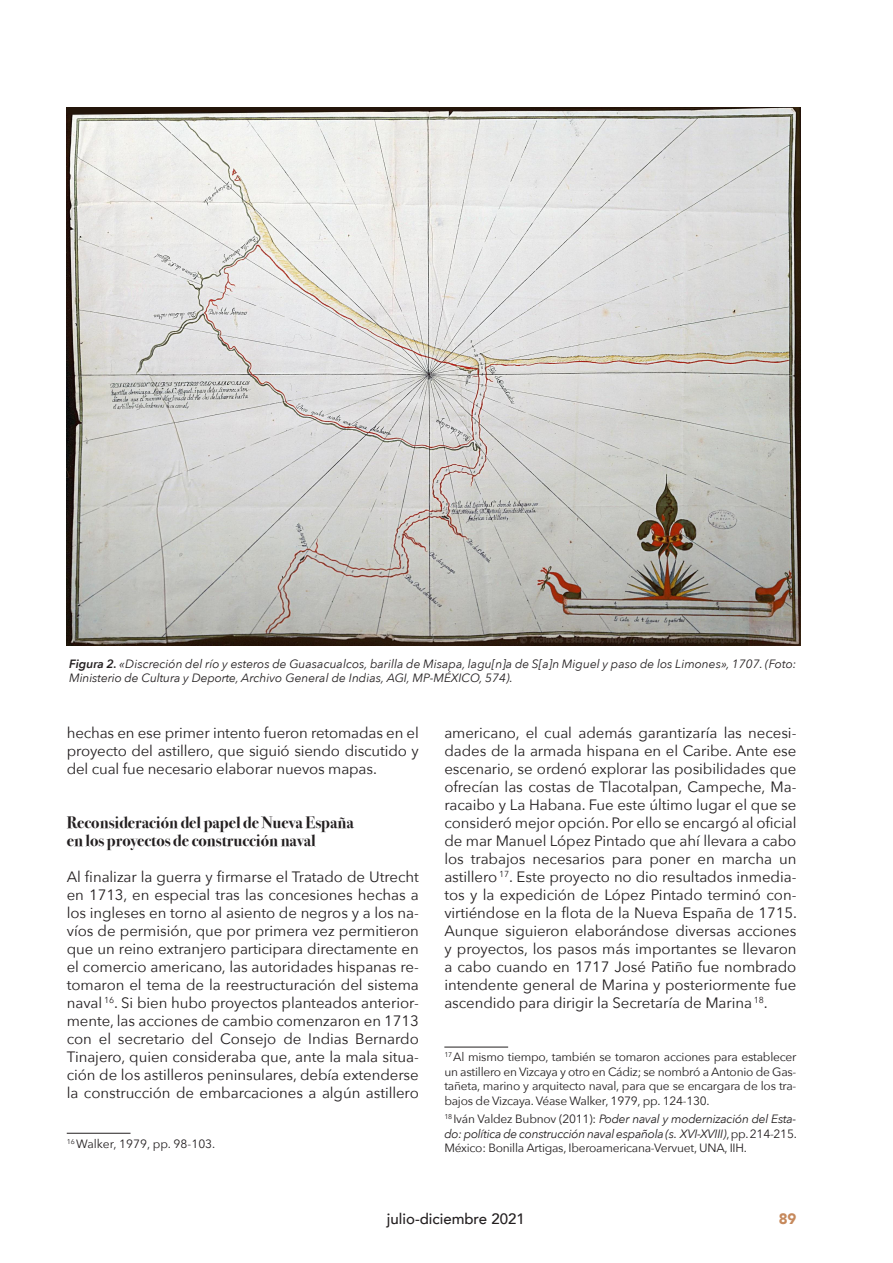
<style>
.page{position:relative;width:893px;height:1263px;background:#fff}
.page>*{position:absolute;margin:0;border:0;box-sizing:border-box;transform-origin:0 0}
.Ladillo{font:700 16.5px/18px "Bodoni Svty Two ITCTT";color:#231f20}
.PRIMER_PARRAFO{font:15px/18px "Avenir Next";letter-spacing:-.005em;color:#231f20;text-align:justify}
.TEXTO{font:15px/18px "Avenir Next";letter-spacing:-.01em;color:#231f20;text-align:justify}
.t1{font:500 15px "Avenir";color:#231f20}
.t2{font:900 15px "Avenir";color:#c6895c}
.Nota_al_pie{font:12px/14.4px "Avenir Next";letter-spacing:-.02em;color:#231f20;text-align:justify}
.txto_tabla{font:italic 12px/14.4px "Avenir Next";color:#231f20}
.Nota_al_pie-2{font:12px "Avenir Next";color:#231f20}
.s1{font-weight:600}
.s2{font-style:italic}
</style>
<div class="page">
<hr style="left:444px;top:1047px;width:64px;height:1px;background:#231f20">
<hr style="left:67px;top:1133px;width:64px;height:1px;background:#231f20">
<img style="left:67px;top:107px;width:734px;height:538px">
<p class="txto_tabla" style="left:69px;top:656px;width:729px"><span class="s1">Figura 2.</span> «Discreción del río y esteros de Guasacualcos, barilla de Misapa, lagu[n]a de S[a]n Miguel y paso de los Limones», 1707. (Foto:<br>Ministerio de Cultura y Deporte, Archivo General de Indias, AGI, MP-MÉXICO, 574).</p>
<p class="TEXTO" style="left:67px;top:723px;width:354px">hechas en ese primer intento fueron retomadas en el proyecto del astillero, que siguió siendo discutido y del cual fue necesario elaborar nuevos mapas.</p>
<p class="Ladillo" style="left:67px;top:812px;width:288px">Reconsideración del papel de Nueva España en los proyectos de construcción naval</p>
<p class="PRIMER_PARRAFO" style="left:67px;top:867px;width:354px">Al finalizar la guerra y firmarse el Tratado de Utrecht en 1713, en especial tras las concesiones hechas a los ingleses en torno al asiento de negros y a los na&shy;víos de permisión, que por primera vez permitieron que un reino extranjero participara directamente en el comercio americano, las autoridades hispanas re&shy;tomaron el tema de la reestructuración del sistema naval <sup>16</sup>. Si bien hubo proyectos planteados anterior&shy;mente, las acciones de cambio comenzaron en 1713 con el secretario del Consejo de Indias Bernardo Tinajero, quien consideraba que, ante la mala situa&shy;ción de los astilleros peninsulares, debía extenderse la construcción de embarcaciones a algún astillero</p>
<p class="Nota_al_pie-2" style="left:67px;top:1133px;width:150px"><sup>16</sup> Walker, 1979, pp. 98-103.</p>
<p class="PRIMER_PARRAFO" style="left:444px;top:723px;width:354px">americano, el cual además garantizaría las necesi&shy;dades de la armada hispana en el Caribe. Ante ese escenario, se ordenó explorar las posibilidades que ofrecían las costas de Tlacotalpan, Campeche, Ma&shy;racaibo y La Habana. Fue este último lugar el que se consideró mejor opción. Por ello se encargó al oficial de mar Manuel López Pintado que ahí llevara a cabo los trabajos necesarios para poner en marcha un astillero <sup>17</sup>. Este proyecto no dio resultados inmedia&shy;tos y la expedición de López Pintado terminó con&shy;virtiéndose en la flota de la Nueva España de 1715.<br>Aunque siguieron elaborándose diversas acciones y proyectos, los pasos más importantes se llevaron a cabo cuando en 1717 José Patiño fue nombrado intendente general de Marina y posteriormente fue ascendido para dirigir la Secretaría de Marina <sup>18</sup>.</p>
<p class="Nota_al_pie" style="left:444px;top:1049px;width:354px"><sup>17</sup>Al mismo tiempo, también se tomaron acciones para establecer un astillero en Vizcaya y otro en Cádiz; se nombró a Antonio de Gas&shy;tañeta, marino y arquitecto naval, para que se encargara de los tra&shy;bajos de Vizcaya. Véase Walker, 1979, pp. 124-130.</p>
<p class="Nota_al_pie" style="left:444px;top:1111px;width:354px"><sup>18</sup> Iván Valdez Bubnov (2011): <span class="s2">Poder naval y modernización del Esta&shy;do: política de construcción naval española (s. XVI-XVIII)</span>, pp. 214-215.<br>México: Bonilla Artigas, Iberoamericana-Vervuet, UNA, IIH.</p>
<p class="t1" style="left:387px;top:1206px;width:139px">julio-diciembre 2021</p>
<p class="t2" style="left:779px;top:1206px;width:19px">89</p>
</div>
